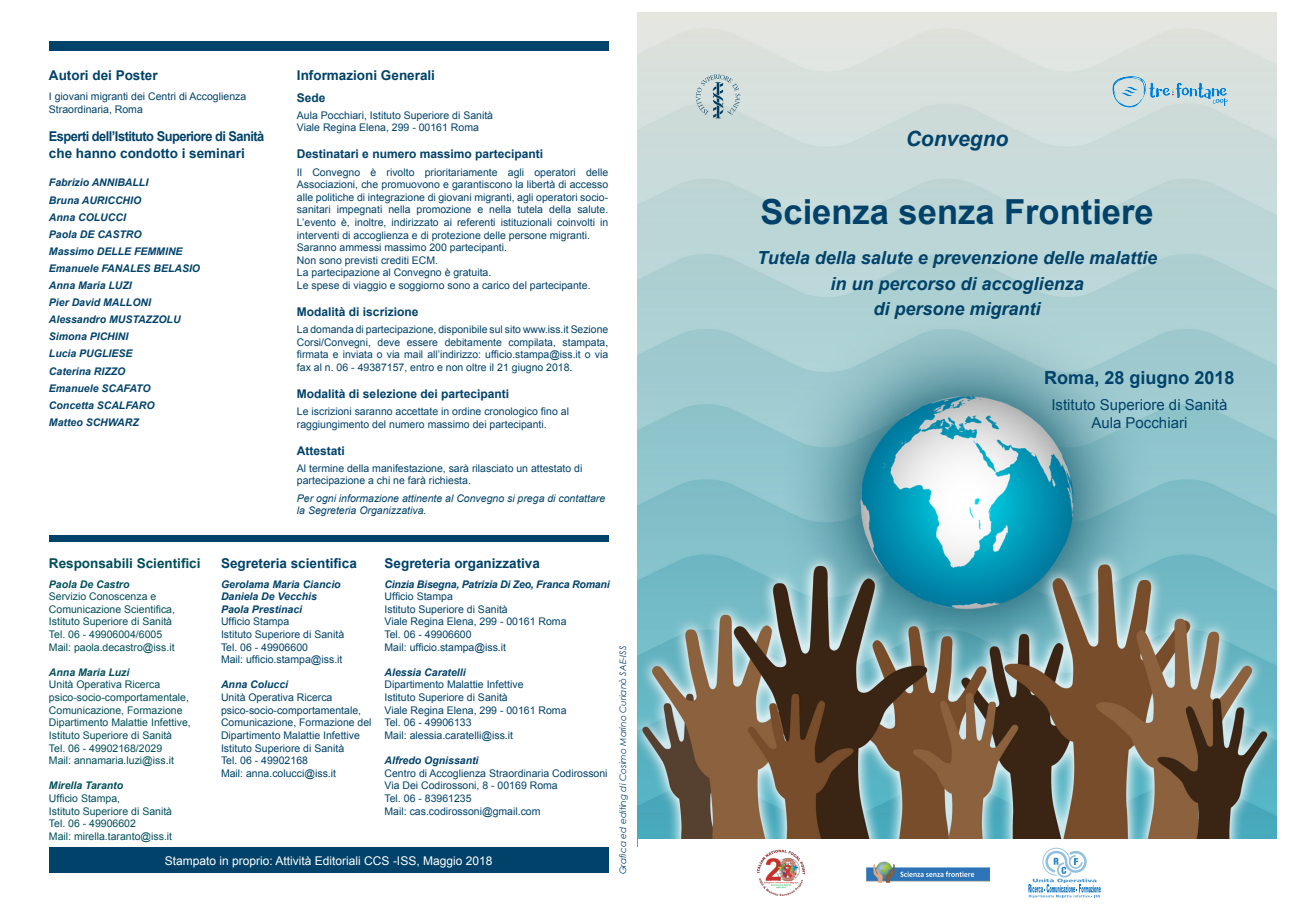
<style>
.page{position:relative;width:1289px;height:919px;background:#fff}
.page>*{position:absolute;margin:0;border:0;box-sizing:border-box;transform-origin:0 0}
.t1{font:700 34.5px "Arial";color:#004269}
.t2{font:italic 700 21px "Arial";color:#004269}
.t3{font:italic 700 18px "Arial";color:#004269}
.t4{font:700 18px "Arial";color:#004269}
.t5{font:15px "Arial";color:#004269}
.t6{font:700 13.5px "Arial";color:#004269}
.t7{font:700 13.5px/16.2px "Arial";letter-spacing:-.04em;color:#004269;scale:.95 1}
.t8{font:700 13.5px "Arial";color:#004e59}
.t9{font:700 12px "Arial";color:#004269}
.t10{font:12px "Arial";color:#fff}
.t11{font:10.5px/12.6px "Arial";color:#004269}
.t12{font:10.5px/12.6px "Arial";color:#004e59}
.t13{font:italic 700 10.5px "Arial";color:#004269}
.t14{font:italic 10.5px/12.6px "Arial";color:#004269}
.t15{font:italic 700 10.5px "Arial";letter-spacing:-.02em;color:#004269}
.t16{font:italic 700 10.5px "Arial";color:#004e59}
.t17{font:italic 9px "Century Gothic";color:#004269}
</style>
<div class="page">
<img style="left:638px;top:13px;width:638px;height:826px">
<div style="left:49px;top:41px;width:559px;height:10px;background:#004269"></div>
<div style="left:49px;top:847px;width:559px;height:25px;background:#004269"></div>
<div style="left:49px;top:535px;width:559px;height:6px;background:#004269"></div>
<img style="left:1106px;top:69px;width:127px;height:43px">
<svg style="left:695px;top:74px;width:45px;height:44px;background:#b6c7ca"></svg>
<img style="left:757px;top:849px;width:49px;height:47px">
<svg style="left:1028px;top:847px;width:72px;height:50px"></svg>
<img style="left:866px;top:861px;width:123px;height:22px">
<p class="t6" style="left:49px;top:66px;width:110px">Autori dei Poster</p>
<p class="t11" style="left:49px;top:90px;width:199px">I giovani migranti dei Centri di Accoglienza<br>Straordinaria, Roma</p>
<p class="t7" style="left:49px;top:129px;width:228px">Esperti dell’Istituto Superiore di Sanità che hanno condotto i seminari</p>
<p class="t13" style="left:49px;top:176px;width:101px">Fabrizio ANNIBALLI</p>
<p class="t13" style="left:49px;top:193px;width:94px">Bruna AURICCHIO</p>
<p class="t13" style="left:49px;top:210px;width:78px">Anna COLUCCI</p>
<p class="t13" style="left:49px;top:227px;width:94px">Paola DE CASTRO</p>
<p class="t13" style="left:49px;top:244px;width:135px">Massimo DELLE FEMMINE</p>
<p class="t13" style="left:49px;top:261px;width:153px">Emanuele FANALES BELASIO</p>
<p class="t13" style="left:49px;top:278px;width:84px">Anna Maria LUZI</p>
<p class="t13" style="left:49px;top:295px;width:104px">Pier David MALLONI</p>
<p class="t13" style="left:49px;top:312px;width:133px">Alessandro MUSTAZZOLU</p>
<p class="t13" style="left:49px;top:329px;width:81px">Simona PICHINI</p>
<p class="t13" style="left:49px;top:347px;width:85px">Lucia PUGLIESE</p>
<p class="t13" style="left:49px;top:364px;width:78px">Caterina RIZZO</p>
<p class="t13" style="left:49px;top:381px;width:103px">Emanuele SCAFATO</p>
<p class="t13" style="left:49px;top:398px;width:107px">Concetta SCALFARO</p>
<p class="t13" style="left:49px;top:415px;width:91px">Matteo SCHWARZ</p>
<p class="t6" style="left:297px;top:66px;width:140px">Informazioni Generali</p>
<p class="t9" style="left:297px;top:89px;width:30px">Sede</p>
<p class="t11" style="left:297px;top:109px;width:198px">Aula Pocchiari, Istituto Superiore di Sanità</p>
<p class="t11" style="left:297px;top:121px;width:183px">Viale Regina Elena, 299 - 00161 Roma</p>
<p class="t9" style="left:297px;top:146px;width:248px">Destinatari e numero massimo partecipanti</p>
<p class="t11" style="left:297px;top:166px;width:313px;text-align:justify">Il Convegno è rivolto prioritariamente agli operatori delle Associazioni, che promuovono e garantiscono la libertà di accesso alle politiche di integrazione di giovani migranti, agli operatori socio&shy;sanitari impegnati nella promozione e nella tutela della salute.<br>L’evento è, inoltre, indirizzato ai referenti istituzionali coinvolti in interventi di accoglienza e di protezione delle persone migranti.</p>
<p class="t11" style="left:297px;top:241px;width:212px">Saranno ammessi massimo 200 partecipanti.</p>
<p class="t11" style="left:297px;top:254px;width:143px">Non sono previsti crediti ECM.</p>
<p class="t11" style="left:297px;top:266px;width:196px">La partecipazione al Convegno è gratuita.</p>
<p class="t11" style="left:297px;top:279px;width:295px">Le spese di viaggio e soggiorno sono a carico del partecipante.</p>
<p class="t9" style="left:297px;top:304px;width:123px">Modalità di iscrizione</p>
<p class="t11" style="left:297px;top:323px;width:313px;text-align:justify">La domanda di partecipazione, disponibile sul sito www.iss.it Sezione Corsi/Convegni, deve essere debitamente compilata, stampata, firmata e inviata o via mail all’indirizzo: ufficio.stampa@iss.it o via fax al n. 06 - 49387157, entro e non oltre il 21 giugno 2018.</p>
<p class="t9" style="left:297px;top:386px;width:214px">Modalità di selezione dei partecipanti</p>
<p class="t11" style="left:297px;top:405px;width:273px">Le iscrizioni saranno accettate in ordine cronologico fino al raggiungimento del numero massimo dei partecipanti.</p>
<p class="t9" style="left:297px;top:442px;width:49px">Attestati</p>
<p class="t11" style="left:297px;top:462px;width:287px">Al termine della manifestazione, sarà rilasciato un attestato di partecipazione a chi ne farà richiesta.</p>
<p class="t14" style="left:297px;top:491px;width:310px">Per ogni informazione attinente al Convegno si prega di contattare la Segreteria Organizzativa.</p>
<p class="t8" style="left:49px;top:553px;width:153px">Responsabili Scientifici</p>
<p class="t16" style="left:49px;top:577px;width:82px">Paola De Castro</p>
<p class="t12" style="left:49px;top:590px;width:128px">Servizio Conoscenza e<br>Comunicazione Scientifica,<br>Istituto Superiore di Sanità</p>
<p class="t12" style="left:49px;top:628px;width:115px">Tel. 06 - 49906004/6005</p>
<p class="t12" style="left:49px;top:640px;width:127px">Mail: paola.decastro@iss.it</p>
<p class="t16" style="left:49px;top:665px;width:82px">Anna Maria Luzi</p>
<p class="t12" style="left:49px;top:678px;width:143px">Unità Operativa Ricerca psico-socio-comportamentale,<br>Comunicazione, Formazione<br>Dipartimento Malattie Infettive,<br>Istituto Superiore di Sanità</p>
<p class="t12" style="left:49px;top:741px;width:115px">Tel. 06 - 49902168/2029</p>
<p class="t12" style="left:49px;top:754px;width:127px">Mail: annamaria.luzi@iss.it</p>
<p class="t16" style="left:49px;top:778px;width:76px">Mirella Taranto</p>
<p class="t12" style="left:49px;top:792px;width:73px">Ufficio Stampa,</p>
<p class="t12" style="left:49px;top:804px;width:125px">Istituto Superiore di Sanità</p>
<p class="t12" style="left:49px;top:817px;width:88px">Tel. 06 - 49906602</p>
<p class="t12" style="left:49px;top:829px;width:125px">Mail: mirella.taranto@iss.it</p>
<p class="t10" style="left:165px;top:852px;width:329px">Stampato in proprio: Attività Editoriali CCS -ISS, Maggio 2018</p>
<p class="t6" style="left:221px;top:553px;width:137px">Segreteria scientifica</p>
<p class="t13" style="left:221px;top:577px;width:121px">Gerolama Maria Ciancio</p>
<p class="t13" style="left:221px;top:589px;width:97px">Daniela De Vecchis</p>
<p class="t13" style="left:221px;top:602px;width:83px">Paola Prestinaci</p>
<p class="t11" style="left:221px;top:615px;width:70px">Ufficio Stampa</p>
<p class="t11" style="left:221px;top:628px;width:125px">Istituto Superiore di Sanità</p>
<p class="t11" style="left:221px;top:640px;width:88px">Tel. 06 - 49906600</p>
<p class="t11" style="left:221px;top:653px;width:123px">Mail: ufficio.stampa@iss.it</p>
<p class="t13" style="left:221px;top:677px;width:69px">Anna Colucci</p>
<p class="t11" style="left:221px;top:691px;width:152px">Unità Operativa Ricerca psico-socio-comportamentale,<br>Comunicazione, Formazione del<br>Dipartimento Malattie Infettive</p>
<p class="t11" style="left:221px;top:741px;width:125px">Istituto Superiore di Sanità</p>
<p class="t11" style="left:221px;top:754px;width:88px">Tel. 06 - 49902168</p>
<p class="t11" style="left:221px;top:766px;width:117px">Mail: anna.colucci@iss.it</p>
<p class="t6" style="left:384px;top:553px;width:157px">Segreteria organizzativa</p>
<p class="t15" style="left:384px;top:577px;width:226px">Cinzia Bisegna, Patrizia Di Zeo, Franca Romani</p>
<p class="t11" style="left:384px;top:590px;width:70px">Ufficio Stampa</p>
<p class="t11" style="left:384px;top:603px;width:125px">Istituto Superiore di Sanità</p>
<p class="t11" style="left:384px;top:615px;width:183px">Viale Regina Elena, 299 - 00161 Roma</p>
<p class="t11" style="left:384px;top:628px;width:88px">Tel. 06 - 49906600</p>
<p class="t11" style="left:384px;top:640px;width:123px">Mail: ufficio.stampa@iss.it</p>
<p class="t13" style="left:384px;top:665px;width:83px">Alessia Caratelli</p>
<p class="t11" style="left:384px;top:678px;width:140px">Dipartimento Malattie Infettive</p>
<p class="t11" style="left:384px;top:691px;width:125px">Istituto Superiore di Sanità</p>
<p class="t11" style="left:384px;top:703px;width:183px">Viale Regina Elena, 299 - 00161 Roma</p>
<p class="t11" style="left:384px;top:716px;width:88px">Tel. 06 - 49906133</p>
<p class="t11" style="left:384px;top:729px;width:130px">Mail: alessia.caratelli@iss.it</p>
<p class="t13" style="left:384px;top:753px;width:95px">Alfredo Ognissanti</p>
<p class="t11" style="left:384px;top:766px;width:224px">Centro di Accoglienza Straordinaria Codirossoni</p>
<p class="t11" style="left:384px;top:779px;width:175px">Via Dei Codirossoni, 8 - 00169 Roma</p>
<p class="t11" style="left:384px;top:792px;width:88px">Tel. 06 - 83961235</p>
<p class="t11" style="left:384px;top:804px;width:157px">Mail: cas.codirossoni@gmail.com</p>
<p class="t17" style="left:616px;top:874px;width:230px;rotate:-90deg">Grafica ed editing di Cosimo Marino Curianò SAE-ISS</p>
<p class="t2" style="left:905px;top:125px;width:104px">Convegno</p>
<p class="t1" style="left:760px;top:188px;width:395px">Scienza senza Frontiere</p>
<p class="t3" style="left:757px;top:246px;width:401px">Tutela della salute e prevenzione delle malattie</p>
<p class="t3" style="left:830px;top:271px;width:255px">in un percorso di accoglienza</p>
<p class="t3" style="left:873px;top:297px;width:169px">di persone migranti</p>
<p class="t4" style="left:1044px;top:366px;width:192px">Roma, 28 giugno 2018</p>
<p class="t5" style="left:1051px;top:394px;width:177px">Istituto Superiore di Sanità</p>
<p class="t5" style="left:1091px;top:412px;width:97px">Aula Pocchiari</p>
</div>
